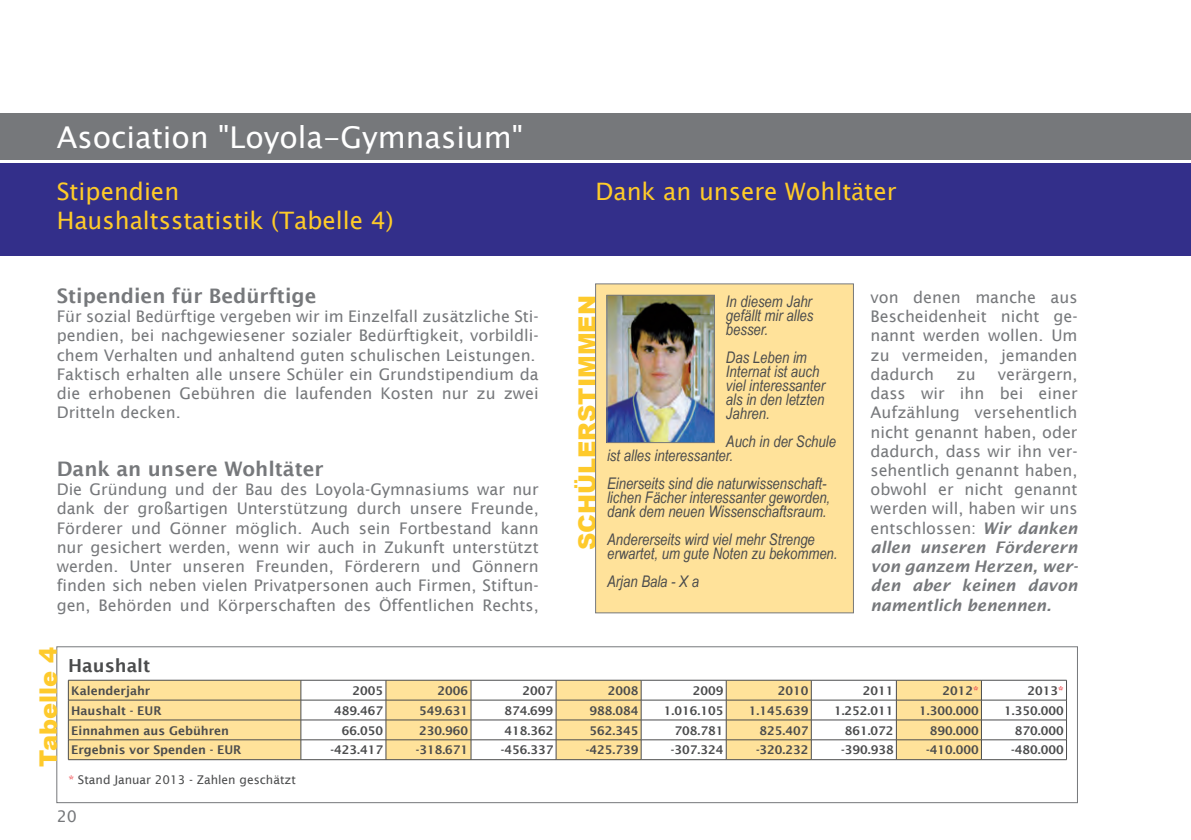
<style>
.page{position:relative;width:1191px;height:840px;background:#fff}
.page>*{position:absolute;margin:0;border:0;box-sizing:border-box;transform-origin:0 0}
.t1{font:30px "Lucida Sans Unicode";color:#fff}
.t2{font:24px/28.8px "Lucida Sans Unicode";color:#fecb29}
.t3{font:900 24px "Arial";color:#feca2c}
.t4{font:600 20px "Lucida Sans";color:#76787b}
.t5{font:600 18px "Lucida Sans";color:#4b4c4d}
.t6{font:16px/19.2px "Lucida Sans";color:#76787b;text-align:justify}
.t7{font:italic 16px/14px "Arial Narrow";color:#4b4c4d}
.t8{font:600 12px "Lucida Sans";color:#4b4c4d}
.t9{font:12px "Lucida Sans";color:#4b4c4d}
.s1{font-weight:600;font-style:italic}
.s2{color:#ef5054}
</style>
<div class="page">
<div style="left:0;top:113px;width:1191px;height:47px;background:#76787b"></div>
<div style="left:0;top:163px;width:1191px;height:92px;background:#332f8a"></div>
<div style="left:595px;top:284px;width:258px;height:328px;background:#ffe29a"></div>
<div style="left:595px;top:283px;width:258px;height:329px;border:1px solid #76787b"></div>
<img style="left:609px;top:297px;width:103px;height:143px">
<div style="left:607px;top:295px;width:107px;height:147px;border:1px solid #76787b"></div>
<div style="left:69px;top:680px;width:231px;height:79px;background:#ffe29a"></div>
<svg style="left:301px;top:680px;width:595px;height:79px"></svg>
<hr style="left:68px;top:679px;width:233px;height:1px;background:#4b4c4d">
<hr style="left:301px;top:679px;width:85px;height:1px;background:#4b4c4d">
<hr style="left:386px;top:679px;width:85px;height:1px;background:#4b4c4d">
<hr style="left:471px;top:679px;width:85px;height:1px;background:#4b4c4d">
<hr style="left:556px;top:679px;width:85px;height:1px;background:#4b4c4d">
<hr style="left:641px;top:679px;width:85px;height:1px;background:#4b4c4d">
<hr style="left:726px;top:679px;width:85px;height:1px;background:#4b4c4d">
<hr style="left:811px;top:679px;width:85px;height:1px;background:#4b4c4d">
<hr style="left:896px;top:679px;width:85px;height:1px;background:#4b4c4d">
<hr style="left:981px;top:679px;width:85px;height:1px;background:#4b4c4d">
<hr style="left:68px;top:699px;width:233px;height:1px;background:#4b4c4d">
<hr style="left:301px;top:699px;width:85px;height:1px;background:#4b4c4d">
<hr style="left:386px;top:699px;width:85px;height:1px;background:#4b4c4d">
<hr style="left:471px;top:699px;width:85px;height:1px;background:#4b4c4d">
<hr style="left:556px;top:699px;width:85px;height:1px;background:#4b4c4d">
<hr style="left:641px;top:699px;width:85px;height:1px;background:#4b4c4d">
<hr style="left:726px;top:699px;width:85px;height:1px;background:#4b4c4d">
<hr style="left:811px;top:699px;width:85px;height:1px;background:#4b4c4d">
<hr style="left:981px;top:699px;width:85px;height:1px;background:#4b4c4d">
<hr style="left:68px;top:719px;width:233px;height:1px;background:#4b4c4d">
<hr style="left:301px;top:719px;width:85px;height:1px;background:#4b4c4d">
<hr style="left:386px;top:719px;width:85px;height:1px;background:#4b4c4d">
<hr style="left:471px;top:719px;width:85px;height:1px;background:#4b4c4d">
<hr style="left:556px;top:719px;width:85px;height:1px;background:#4b4c4d">
<hr style="left:641px;top:719px;width:85px;height:1px;background:#4b4c4d">
<hr style="left:726px;top:719px;width:85px;height:1px;background:#4b4c4d">
<hr style="left:811px;top:719px;width:85px;height:1px;background:#4b4c4d">
<hr style="left:981px;top:719px;width:85px;height:1px;background:#4b4c4d">
<hr style="left:68px;top:739px;width:233px;height:1px;background:#4b4c4d">
<svg style="left:68px;top:680px;width:1px;height:79px"></svg>
<hr style="left:301px;top:739px;width:85px;height:1px;background:#4b4c4d">
<svg style="left:300px;top:680px;width:1px;height:79px"></svg>
<hr style="left:386px;top:739px;width:85px;height:1px;background:#4b4c4d">
<svg style="left:385px;top:680px;width:1px;height:79px"></svg>
<hr style="left:471px;top:739px;width:85px;height:1px;background:#4b4c4d">
<svg style="left:471px;top:680px;width:1px;height:79px"></svg>
<hr style="left:556px;top:739px;width:85px;height:1px;background:#4b4c4d">
<svg style="left:556px;top:680px;width:1px;height:79px"></svg>
<hr style="left:641px;top:739px;width:85px;height:1px;background:#4b4c4d">
<svg style="left:641px;top:680px;width:1px;height:79px"></svg>
<hr style="left:726px;top:739px;width:85px;height:1px;background:#4b4c4d">
<svg style="left:726px;top:680px;width:1px;height:79px"></svg>
<hr style="left:811px;top:739px;width:85px;height:1px;background:#4b4c4d">
<svg style="left:811px;top:680px;width:1px;height:79px"></svg>
<hr style="left:981px;top:739px;width:85px;height:1px;background:#4b4c4d">
<svg style="left:896px;top:680px;width:86px;height:79px;background:#f2d794"></svg>
<svg style="left:1066px;top:680px;width:1px;height:79px"></svg>
<hr style="left:68px;top:759px;width:233px;height:1px;background:#4b4c4d">
<hr style="left:301px;top:759px;width:85px;height:1px;background:#4b4c4d">
<hr style="left:386px;top:759px;width:85px;height:1px;background:#4b4c4d">
<hr style="left:471px;top:759px;width:85px;height:1px;background:#4b4c4d">
<hr style="left:556px;top:759px;width:85px;height:1px;background:#4b4c4d">
<hr style="left:641px;top:759px;width:85px;height:1px;background:#4b4c4d">
<hr style="left:726px;top:759px;width:85px;height:1px;background:#4b4c4d">
<hr style="left:811px;top:759px;width:85px;height:1px;background:#4b4c4d">
<hr style="left:896px;top:759px;width:85px;height:1px;background:#4b4c4d">
<hr style="left:981px;top:759px;width:85px;height:1px;background:#4b4c4d">
<div style="left:57px;top:646px;width:1020px;height:156px;border:1px solid #76787b"></div>
<h1 class="t1" style="left:57px;top:114px;width:468px">Asociation "Loyola-Gymnasium"</h1>
<h2 class="t2" style="left:57px;top:177px;width:338px">Stipendien<br>Haushaltsstatistik (Tabelle 4)</h2>
<h2 class="t2" style="left:595px;top:177px;width:303px">Dank an unsere Wohltäter</h2>
<p class="t4" style="left:57px;top:284px;width:261px">Stipendien für Bedürftige</p>
<p class="t6" style="left:57px;top:307px;width:483px;text-align:left">Für sozial Bedürftige vergeben wir im Einzelfall zusätzliche Sti&shy;pendien, bei nachgewiesener sozialer Bedürftigkeit, vorbildli&shy;chem Verhalten und anhaltend guten schulischen Leistungen.<br>Faktisch erhalten alle unsere Schüler ein Grundstipendium da die erhobenen Gebühren die laufenden Kosten nur zu zwei Dritteln decken.</p>
<p class="t4" style="left:57px;top:457px;width:268px">Dank an unsere Wohltäter</p>
<p class="t6" style="left:57px;top:479px;width:483px">Die Gründung und der Bau des Loyola-Gymnasiums war nur dank der großartigen Unterstützung durch unsere Freunde, Förderer und Gönner möglich. Auch sein Fortbestand kann nur gesichert werden, wenn wir auch in Zukunft unterstützt werden. Unter unseren Freunden, Förderern und Gönnern finden sich neben vielen Privatpersonen auch Firmen, Stiftun&shy;gen, Behörden und Körperschaften des Öffentlichen Rechts,</p>
<h2 class="t3" style="left:574px;top:549px;width:256px;rotate:-90deg">SCHÜLERSTIMMEN</h2>
<p class="t7" style="left:726px;top:294px;width:89px;text-align:justify">In diesem Jahr gefällt mir alles besser.</p>
<p class="t7" style="left:726px;top:350px;width:101px">Das Leben im<br>Internat ist auch viel interessanter als in den letzten<br>Jahren.</p>
<p class="t7" style="left:607px;top:434px;width:230px;text-indent:119px">Auch in der Schule ist alles interessanter.</p>
<p class="t7" style="left:607px;top:476px;width:225px">Einerseits sind die naturwissenschaft&shy;lichen Fächer interessanter geworden, dank dem neuen Wissenschaftsraum.</p>
<p class="t7" style="left:607px;top:532px;width:232px">Andererseits wird viel mehr Strenge erwartet, um gute Noten zu bekommen.</p>
<p class="t7" style="left:607px;top:574px;width:93px">Arjan Bala - X a</p>
<p class="t6" style="left:870px;top:287px;width:208px">von denen manche aus Bescheidenheit nicht ge&shy;nannt werden wollen. Um zu vermeiden, jemanden dadurch</p>
<p class="t6" style="left:870px;top:364px;width:209px;text-indent:127px">verärgern, dass wir ihn bei einer Aufzählung versehentlich nicht genannt haben, oder dadurch, dass wir ihn ver&shy;sehentlich genannt haben, obwohl er nicht genannt werden will, haben wir uns entschlossen: <span class="s1">Wir danken allen unseren Förderern von ganzem Herzen, wer&shy;den aber keinen davon namentlich benennen.</span></p>
<p class="t6" style="left:956px;top:364px;width:21px">zu</p>
<h2 class="t3" style="left:35px;top:766px;width:122px;rotate:-90deg">Tabelle 4</h2>
<p class="t5" style="left:68px;top:655px;width:84px">Haushalt</p>
<p class="t8" style="left:71px;top:683px;width:81px">Kalenderjahr</p>
<p class="t8" style="left:352px;top:683px;width:32px">2005</p>
<p class="t8" style="left:437px;top:683px;width:32px">2006</p>
<p class="t8" style="left:522px;top:683px;width:32px">2007</p>
<p class="t8" style="left:607px;top:683px;width:32px">2008</p>
<p class="t8" style="left:693px;top:683px;width:32px">2009</p>
<p class="t8" style="left:778px;top:683px;width:32px">2010</p>
<p class="t8" style="left:863px;top:683px;width:32px">2011</p>
<p class="t8" style="left:942px;top:683px;width:38px">2012<span class="s2">*</span></p>
<p class="t8" style="left:1027px;top:683px;width:38px">2013<span class="s2">*</span></p>
<p class="t8" style="left:71px;top:703px;width:92px">Haushalt - EUR</p>
<p class="t8" style="left:334px;top:703px;width:50px">489.467</p>
<p class="t8" style="left:419px;top:703px;width:50px">549.631</p>
<p class="t8" style="left:504px;top:703px;width:50px">874.699</p>
<p class="t8" style="left:589px;top:703px;width:50px">988.084</p>
<p class="t8" style="left:664px;top:703px;width:61px">1.016.105</p>
<p class="t8" style="left:749px;top:703px;width:61px">1.145.639</p>
<p class="t8" style="left:834px;top:703px;width:61px">1.252.011</p>
<p class="t8" style="left:919px;top:703px;width:61px">1.300.000</p>
<p class="t8" style="left:1004px;top:703px;width:61px">1.350.000</p>
<p class="t8" style="left:71px;top:723px;width:159px">Einnahmen aus Gebühren</p>
<p class="t8" style="left:342px;top:723px;width:43px">66.050</p>
<p class="t8" style="left:419px;top:723px;width:50px">230.960</p>
<p class="t8" style="left:504px;top:723px;width:50px">418.362</p>
<p class="t8" style="left:589px;top:723px;width:50px">562.345</p>
<p class="t8" style="left:674px;top:723px;width:50px">708.781</p>
<p class="t8" style="left:759px;top:723px;width:50px">825.407</p>
<p class="t8" style="left:844px;top:723px;width:50px">861.072</p>
<p class="t8" style="left:929px;top:723px;width:50px">890.000</p>
<p class="t8" style="left:1014px;top:723px;width:50px">870.000</p>
<p class="t8" style="left:71px;top:742px;width:172px">Ergebnis vor Spenden - EUR</p>
<p class="t8" style="left:331px;top:742px;width:54px">-423.417</p>
<p class="t8" style="left:416px;top:742px;width:54px">-318.671</p>
<p class="t8" style="left:501px;top:742px;width:54px">-456.337</p>
<p class="t8" style="left:586px;top:742px;width:54px">-425.739</p>
<p class="t8" style="left:671px;top:742px;width:54px">-307.324</p>
<p class="t8" style="left:756px;top:742px;width:54px">-320.232</p>
<p class="t8" style="left:841px;top:742px;width:54px">-390.938</p>
<p class="t8" style="left:926px;top:742px;width:54px">-410.000</p>
<p class="t8" style="left:1011px;top:742px;width:54px">-480.000</p>
<p class="t9" style="left:68px;top:772px;width:229px"><span class="s2">*</span> Stand Januar 2013 - Zahlen geschätzt</p>
<p class="t6" style="left:57px;top:806px;width:22px">20</p>
</div>
